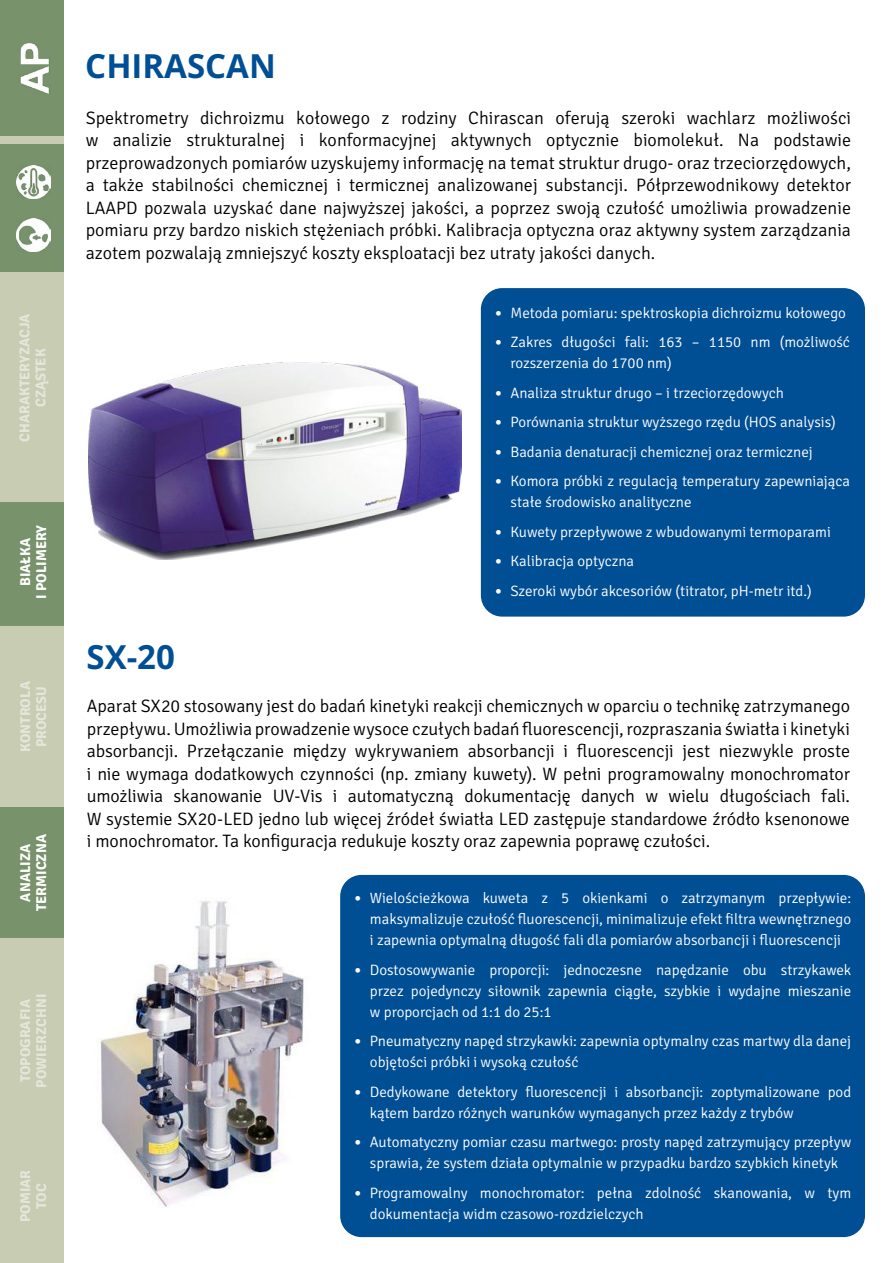
<style>
.page{position:relative;width:893px;height:1263px;background:#fff}
.page>*{position:absolute;margin:0;border:0;box-sizing:border-box;transform-origin:0 0}
.t1{font:33px "Open Sans";color:#004f95}
.t2{font:300 18px/22.5px "Signika";color:#000;text-align:justify}
.t3{font:300 15px/21px "Signika";color:#fff}
.t4{font:700 14.25px/16px "Signika";letter-spacing:.005em;color:#fff;text-align:center}
.s1{font-family:"Calibri";font-weight:400}
</style>
<div class="page">
<div style="left:0;top:0;width:64px;height:1263px;background:#c8ccb3"></div>
<div style="left:0;top:0;width:64px;height:135px;background:#78926c"></div>
<div style="left:0;top:145px;width:64px;height:127px;background:#78926c"></div>
<img style="left:20px;top:43px;width:30px;height:51px">
<div style="left:0;top:502px;width:64px;height:123px;background:#78926c"></div>
<div style="left:0;top:807px;width:64px;height:131px;background:#78926c"></div>
<img style="left:88px;top:363px;width:374px;height:197px">
<div style="left:481px;top:288px;width:384px;height:329px;background:#004f95;border-radius:21px"></div>
<img style="left:17px;top:165px;width:33px;height:33px">
<img style="left:17px;top:218px;width:33px;height:34px">
<div style="left:340px;top:875px;width:525px;height:362px;background:#004f95;border-radius:21px"></div>
<img style="left:99px;top:901px;width:205px;height:306px">
<p class="t4" style="left:15px;top:442px;width:130px;rotate:-90deg">CHARAKTERYZACJA<br>CZĄSTEK</p>
<p class="t4" style="left:16px;top:599px;width:76px;rotate:-90deg">BIAŁKA<br>I POLIMERY</p>
<p class="t4" style="left:16px;top:752px;width:72px;rotate:-90deg">KONTROLA<br>PROCESU</p>
<p class="t4" style="left:16px;top:911px;width:79px;rotate:-90deg">ANALIZA<br>TERMICZNA</p>
<p class="t4" style="left:16px;top:1088px;width:95px;rotate:-90deg">TOPOGRAFIA<br>POWIERZCHNI</p>
<p class="t4" style="left:16px;top:1222px;width:54px;rotate:-90deg">POMIAR<br>TOC</p>
<h1 class="t1" style="left:85px;top:44px;width:192px">CHIRASCAN</h1>
<p class="t2" style="left:86px;top:105px;width:767px">Spektrometry dichroizmu kołowego z rodziny Chirascan oferują szeroki wachlarz możliwości w analizie strukturalnej i konformacyjnej aktywnych optycznie biomolekuł. Na podstawie przeprowadzonych pomiarów uzyskujemy informację na temat struktur drugo- oraz trzeciorzędowych, a także stabilności chemicznej i termicznej analizowanej substancji. Półprzewodnikowy detektor LAAPD pozwala uzyskać dane najwyższej jakości, a poprzez swoją czułość umożliwia prowadzenie pomiaru przy bardzo niskich stężeniach próbki. Kalibracja optyczna oraz aktywny system zarządzania azotem pozwalają zmniejszyć koszty eksploatacji bez utraty jakości danych.</p>
<h1 class="t1" style="left:86px;top:634px;width:90px">SX-20</h1>
<p class="t3" style="left:495px;top:301px;width:353px"><span class="s1">•</span> Metoda pomiaru: spektroskopia dichroizmu kołowego</p>
<p class="t3" style="left:511px;top:331px;width:341px;text-indent:-16px"><span class="s1">•</span> Zakres długości fali: 163 – 1150 nm (możliwość rozszerzenia do 1700 nm)</p>
<p class="t3" style="left:495px;top:381px;width:290px"><span class="s1">•</span> Analiza struktur drugo – i trzeciorzędowych</p>
<p class="t3" style="left:495px;top:411px;width:342px"><span class="s1">•</span> Porównania struktur wyższego rzędu (HOS analysis)</p>
<p class="t3" style="left:495px;top:440px;width:319px"><span class="s1">•</span> Badania denaturacji chemicznej oraz termicznej</p>
<p class="t3" style="left:511px;top:470px;width:341px;text-indent:-16px"><span class="s1">•</span> Komora próbki z regulacją temperatury zapewniająca stałe środowisko analityczne</p>
<p class="t3" style="left:495px;top:520px;width:337px"><span class="s1">•</span> Kuwety przepływowe z wbudowanymi termoparami</p>
<p class="t3" style="left:495px;top:550px;width:141px"><span class="s1">•</span> Kalibracja optyczna</p>
<p class="t3" style="left:495px;top:579px;width:318px"><span class="s1">•</span> Szeroki wybór akcesoriów (titrator, pH-metr itd.)</p>
<p class="t2" style="left:87px;top:694px;width:765px">Aparat SX20 stosowany jest do badań kinetyki reakcji chemicznych w oparciu o technikę zatrzymanego przepływu. Umożliwia prowadzenie wysoce czułych badań fluorescencji, rozpraszania światła i kinetyki absorbancji. Przełączanie między wykrywaniem absorbancji i fluorescencji jest niezwykle proste i nie wymaga dodatkowych czynności (np. zmiany kuwety). W pełni programowalny monochromator umożliwia skanowanie UV-Vis i automatyczną dokumentację danych w wielu długościach fali.<br>W systemie SX20-LED jedno lub więcej źródeł światła LED zastępuje standardowe źródło ksenonowe i monochromator. Ta konfiguracja redukuje koszty oraz zapewnia poprawę czułości.</p>
<p class="t3" style="left:370px;top:887px;width:483px;text-align:justify;text-indent:-16px"><span class="s1">•</span> Wielościeżkowa kuweta z 5 okienkami o zatrzymanym przepływie: maksymalizuje czułość fluorescencji, minimalizuje efekt filtra wewnętrznego i zapewnia optymalną długość fali dla pomiarów absorbancji i fluorescencji</p>
<p class="t3" style="left:370px;top:958px;width:483px;text-align:justify;text-indent:-16px"><span class="s1">•</span> Dostosowywanie proporcji: jednoczesne napędzanie obu strzykawek przez pojedynczy siłownik zapewnia ciągłe, szybkie i wydajne mieszanie w proporcjach od 1:1 do 25:1</p>
<p class="t3" style="left:370px;top:1030px;width:483px;text-indent:-16px"><span class="s1">•</span> Pneumatyczny napęd strzykawki: zapewnia optymalny czas martwy dla danej objętości próbki i wysoką czułość</p>
<p class="t3" style="left:370px;top:1080px;width:483px;text-indent:-16px"><span class="s1">•</span> Dedykowane detektory fluorescencji i absorbancji: zoptymalizowane pod kątem bardzo różnych warunków wymaganych przez każdy z trybów</p>
<p class="t3" style="left:354px;top:1131px;width:498px;text-align:center"><span class="s1">•</span> Automatyczny pomiar czasu martwego: prosty napęd zatrzymujący przepływ sprawia, że system działa optymalnie w przypadku bardzo szybkich kinetyk</p>
<p class="t3" style="left:370px;top:1181px;width:483px;text-indent:-16px"><span class="s1">•</span> Programowalny monochromator: pełna zdolność skanowania, w tym dokumentacja widm czasowo-rozdzielczych</p>
</div>
